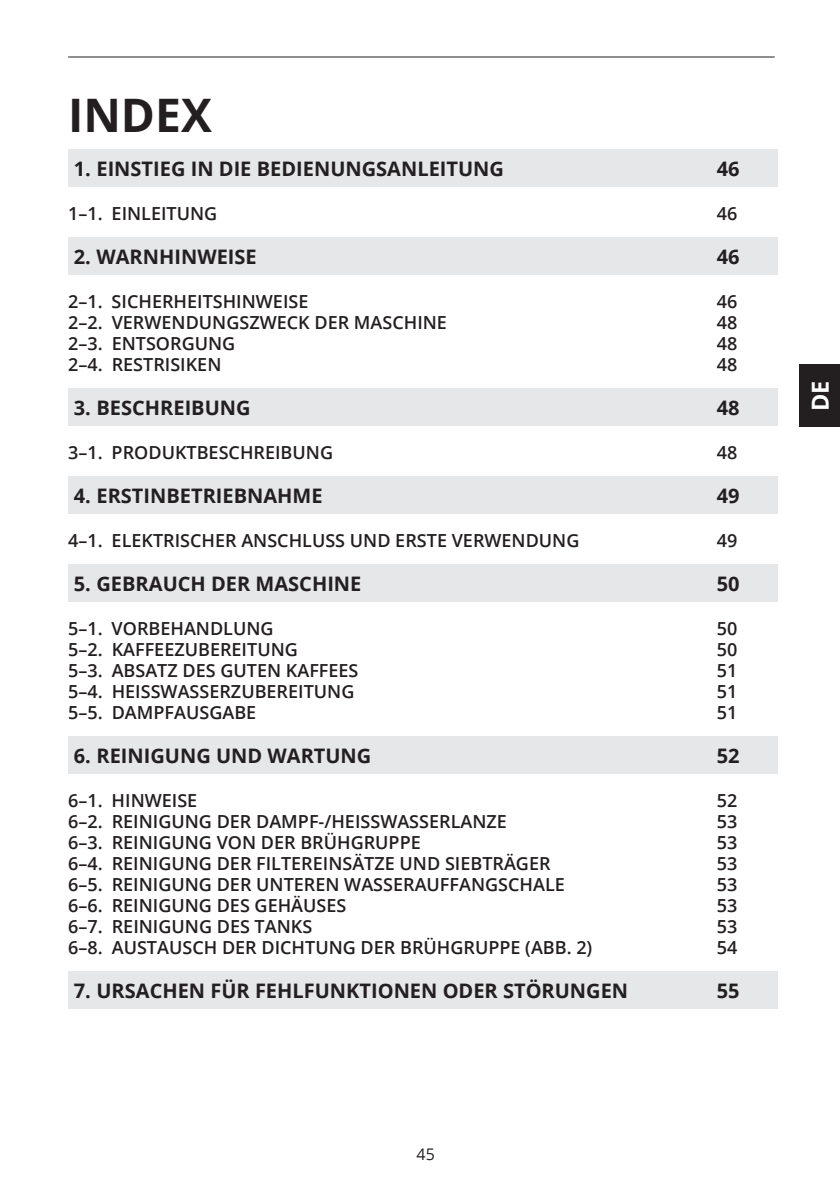
<style>
.page{position:relative;width:840px;height:1191px;background:#fff}
.page>*{position:absolute;margin:0;border:0;box-sizing:border-box;transform-origin:0 0}
.t1{font:700 46.2px "Open Sans";color:#231f20}
.t2{font:700 23.4px "Open Sans";color:#fff}
.t3{font:700 20px "Open Sans";color:#231f20}
.t4{font:600 18px "Open Sans";color:#231f20}
.t5{font:16px "Open Sans";color:#231f20}
</style>
<div class="page">
<hr style="left:68px;top:56px;width:706px;height:1px;background:#231f20">
<div style="left:799px;top:365px;width:40px;height:62px;background:#231f20"></div>
<div style="left:68px;top:149px;width:709px;height:37px;background:#e6e7e9"></div>
<div style="left:68px;top:237px;width:709px;height:37px;background:#e6e7e9"></div>
<div style="left:68px;top:388px;width:709px;height:37px;background:#e6e7e9"></div>
<div style="left:68px;top:476px;width:709px;height:37px;background:#e6e7e9"></div>
<div style="left:68px;top:564px;width:709px;height:37px;background:#e6e7e9"></div>
<div style="left:68px;top:736px;width:709px;height:37px;background:#e6e7e9"></div>
<div style="left:68px;top:971px;width:709px;height:37px;background:#e6e7e9"></div>
<h1 class="t1" style="left:68px;top:82px;width:145px">INDEX</h1>
<p class="t3" style="left:74px;top:154px;width:431px">1. EINSTIEG IN DIE BEDIENUNGSANLEITUNG</p>
<p class="t3" style="left:716px;top:154px;width:24px">46</p>
<p class="t4" style="left:68px;top:201px;width:151px">1–1. EINLEITUNG</p>
<p class="t4" style="left:716px;top:201px;width:22px">46</p>
<p class="t3" style="left:74px;top:242px;width:184px">2. WARNHINWEISE</p>
<p class="t3" style="left:716px;top:242px;width:24px">46</p>
<p class="t4" style="left:68px;top:289px;width:242px">2–1. SICHERHEITSHINWEISE</p>
<p class="t4" style="left:716px;top:289px;width:22px">46</p>
<p class="t4" style="left:68px;top:310px;width:380px">2–2. VERWENDUNGSZWECK DER MASCHINE</p>
<p class="t4" style="left:716px;top:310px;width:22px">48</p>
<p class="t4" style="left:68px;top:331px;width:168px">2–3. ENTSORGUNG</p>
<p class="t4" style="left:716px;top:331px;width:22px">48</p>
<p class="t4" style="left:68px;top:352px;width:155px">2–4. RESTRISIKEN</p>
<p class="t4" style="left:716px;top:352px;width:22px">48</p>
<p class="t3" style="left:74px;top:393px;width:178px">3. BESCHREIBUNG</p>
<p class="t3" style="left:716px;top:393px;width:24px">48</p>
<p class="t4" style="left:68px;top:440px;width:266px">3–1. PRODUKTBESCHREIBUNG</p>
<p class="t4" style="left:716px;top:440px;width:22px">48</p>
<p class="t3" style="left:74px;top:481px;width:250px">4. ERSTINBETRIEBNAHME</p>
<p class="t3" style="left:716px;top:481px;width:24px">49</p>
<p class="t4" style="left:68px;top:528px;width:512px">4–1. ELEKTRISCHER ANSCHLUSS UND ERSTE VERWENDUNG</p>
<p class="t4" style="left:716px;top:528px;width:22px">49</p>
<p class="t3" style="left:74px;top:569px;width:289px">5. GEBRAUCH DER MASCHINE</p>
<p class="t3" style="left:716px;top:569px;width:24px">50</p>
<p class="t4" style="left:68px;top:616px;width:207px">5–1. VORBEHANDLUNG</p>
<p class="t4" style="left:716px;top:616px;width:22px">50</p>
<p class="t4" style="left:68px;top:637px;width:231px">5–2. KAFFEEZUBEREITUNG</p>
<p class="t4" style="left:716px;top:637px;width:22px">50</p>
<p class="t4" style="left:68px;top:658px;width:292px">5–3. ABSATZ DES GUTEN KAFFEES</p>
<p class="t4" style="left:716px;top:658px;width:22px">51</p>
<p class="t4" style="left:68px;top:679px;width:288px">5–4. HEISSWASSERZUBEREITUNG</p>
<p class="t4" style="left:716px;top:679px;width:22px">51</p>
<p class="t4" style="left:68px;top:700px;width:189px">5–5. DAMPFAUSGABE</p>
<p class="t4" style="left:716px;top:700px;width:22px">51</p>
<p class="t3" style="left:74px;top:741px;width:299px">6. REINIGUNG UND WARTUNG</p>
<p class="t3" style="left:716px;top:741px;width:24px">52</p>
<p class="t4" style="left:68px;top:788px;width:131px">6–1. HINWEISE</p>
<p class="t4" style="left:716px;top:788px;width:22px">52</p>
<p class="t4" style="left:68px;top:809px;width:440px">6–2. REINIGUNG DER DAMPF-/HEISSWASSERLANZE</p>
<p class="t4" style="left:716px;top:809px;width:22px">53</p>
<p class="t4" style="left:68px;top:830px;width:354px">6–3. REINIGUNG VON DER BRÜHGRUPPE</p>
<p class="t4" style="left:716px;top:830px;width:22px">53</p>
<p class="t4" style="left:68px;top:851px;width:483px">6–4. REINIGUNG DER FILTEREINSÄTZE UND SIEBTRÄGER</p>
<p class="t4" style="left:716px;top:851px;width:22px">53</p>
<p class="t4" style="left:68px;top:872px;width:498px">6–5. REINIGUNG DER UNTEREN WASSERAUFFANGSCHALE</p>
<p class="t4" style="left:716px;top:872px;width:22px">53</p>
<p class="t4" style="left:68px;top:893px;width:279px">6–6. REINIGUNG DES GEHÄUSES</p>
<p class="t4" style="left:716px;top:893px;width:22px">53</p>
<p class="t4" style="left:68px;top:914px;width:245px">6–7. REINIGUNG DES TANKS</p>
<p class="t4" style="left:716px;top:914px;width:22px">53</p>
<p class="t4" style="left:68px;top:935px;width:525px">6–8. AUSTAUSCH DER DICHTUNG DER BRÜHGRUPPE (ABB. 2)</p>
<p class="t4" style="left:716px;top:935px;width:22px">54</p>
<p class="t3" style="left:74px;top:976px;width:555px">7. URSACHEN FÜR FEHLFUNKTIONEN ODER STÖRUNGEN</p>
<p class="t3" style="left:716px;top:976px;width:24px">55</p>
<p class="t5" style="left:416px;top:1142px;width:20px">45</p>
<p class="t2" style="left:803px;top:411px;width:32px;rotate:-90deg">DE</p>
</div>
